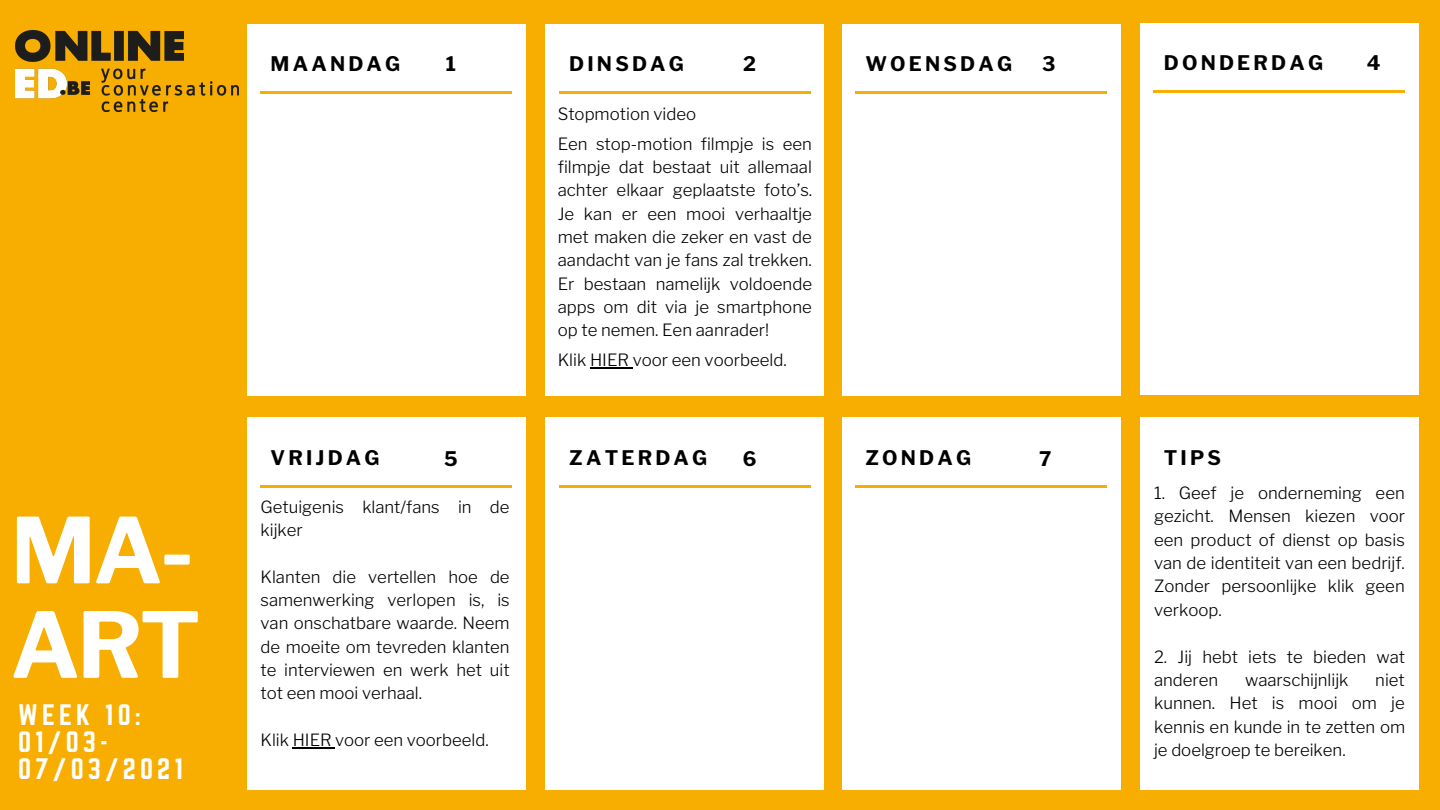
<style>
.page{position:relative;width:1440px;height:810px;background:#f7ae00}
.page>*{position:absolute;margin:0;border:0;box-sizing:border-box;transform-origin:0 0}
.t1{font:700 90px/94.5px "Libre Franklin";color:#fff}
.t2{font:26px/27px "Norwester";letter-spacing:.16em;color:#fff}
.t3{font:700 20px "Libre Franklin";letter-spacing:.16em;color:#000}
.t4{font:300 16.8px/23.4px "Libre Franklin";color:#000;text-align:justify}
.t5{font:300 16.7px/23.3px "Libre Franklin";color:#000}
</style>
<div class="page">
<div style="left:247px;top:418px;width:279px;height:372px;background:#fff"></div>
<hr style="left:261px;top:486px;width:251px;height:2px;background:#f7ae00">
<div style="left:545px;top:418px;width:279px;height:372px;background:#fff"></div>
<hr style="left:559px;top:486px;width:251px;height:2px;background:#f7ae00">
<div style="left:842px;top:418px;width:279px;height:372px;background:#fff"></div>
<hr style="left:855px;top:486px;width:252px;height:2px;background:#f7ae00">
<div style="left:1140px;top:418px;width:279px;height:372px;background:#fff"></div>
<div style="left:247px;top:24px;width:279px;height:372px;background:#fff"></div>
<div style="left:545px;top:24px;width:279px;height:372px;background:#fff"></div>
<hr style="left:559px;top:91px;width:251px;height:3px;background:#f7ae00">
<div style="left:842px;top:24px;width:279px;height:372px;background:#fff"></div>
<hr style="left:855px;top:91px;width:252px;height:3px;background:#f7ae00">
<div style="left:1140px;top:23px;width:279px;height:372px;background:#fff"></div>
<hr style="left:1154px;top:90px;width:251px;height:3px;background:#f7ae00">
<hr style="left:261px;top:91px;width:251px;height:3px;background:#f7ae00">
<img style="left:15px;top:31px;width:224px;height:81px">
<hr style="left:590px;top:368px;width:43px;height:1px;background:#000">
<hr style="left:293px;top:747px;width:42px;height:2px;background:#000">
<p class="t1" style="left:11px;top:504px;width:192px">MA-<br>ART</p>
<p class="t2" style="left:18px;top:702px;width:124px">WEEK 10:</p>
<p class="t2" style="left:18px;top:729px;width:166px">01/03-<br>07/03/2021</p>
<p class="t3" style="left:271px;top:51px;width:131px">MAANDAG</p>
<p class="t3" style="left:569px;top:51px;width:116px">DINSDAG</p>
<p class="t3" style="left:865px;top:51px;width:148px">WOENSDAG</p>
<p class="t3" style="left:1164px;top:50px;width:161px">DONDERDAG</p>
<p class="t3" style="left:1042px;top:51px;width:15px">3</p>
<p class="t3" style="left:1367px;top:50px;width:15px">4</p>
<p class="t3" style="left:446px;top:52px;width:12px">1</p>
<p class="t3" style="left:743px;top:52px;width:14px">2</p>
<p class="t4" style="left:558px;top:102px;width:140px">Stopmotion video</p>
<p class="t4" style="left:558px;top:132px;width:256px">Een stop-motion filmpje is een filmpje dat bestaat uit allemaal achter elkaar geplaatste foto’s.<br>Je kan er een mooi verhaaltje met maken die zeker en vast de aandacht van je fans zal trekken.<br>Er bestaan namelijk voldoende apps om dit via je smartphone op te nemen. Een aanrader!</p>
<p class="t4" style="left:558px;top:349px;width:231px">Klik HIER voor een voorbeeld.</p>
<p class="t3" style="left:271px;top:445px;width:110px">VRIJDAG</p>
<p class="t3" style="left:569px;top:445px;width:140px">ZATERDAG</p>
<p class="t3" style="left:865px;top:445px;width:107px">ZONDAG</p>
<p class="t3" style="left:1164px;top:445px;width:59px">TIPS</p>
<p class="t3" style="left:444px;top:447px;width:15px">5</p>
<p class="t3" style="left:743px;top:447px;width:15px">6</p>
<p class="t3" style="left:1039px;top:447px;width:14px">7</p>
<p class="t5" style="left:261px;top:495px;width:251px">Getuigenis klant/fans in de kijker</p>
<p class="t5" style="left:261px;top:565px;width:251px;text-align:justify">Klanten die vertellen hoe de samenwerking verlopen is, is van onschatbare waarde. Neem de moeite om tevreden klanten te interviewen en werk het uit tot een mooi verhaal.</p>
<p class="t5" style="left:261px;top:728px;width:230px">Klik HIER voor een voorbeeld.</p>
<p class="t4" style="left:1154px;top:481px;width:253px">1. Geef je onderneming een gezicht. Mensen kiezen voor een product of dienst op basis van de identiteit van een bedrijf.<br>Zonder persoonlijke klik geen verkoop.</p>
<p class="t4" style="left:1154px;top:645px;width:252px">2. Jij hebt iets te bieden wat anderen</p>
<p class="t4" style="left:1154px;top:668px;width:253px;text-indent:221px">niet kunnen. Het is mooi om je kennis en kunde in te zetten om je doelgroep te bereiken.</p>
<p class="t4" style="left:1245px;top:668px;width:105px">waarschijnlijk</p>
</div>
